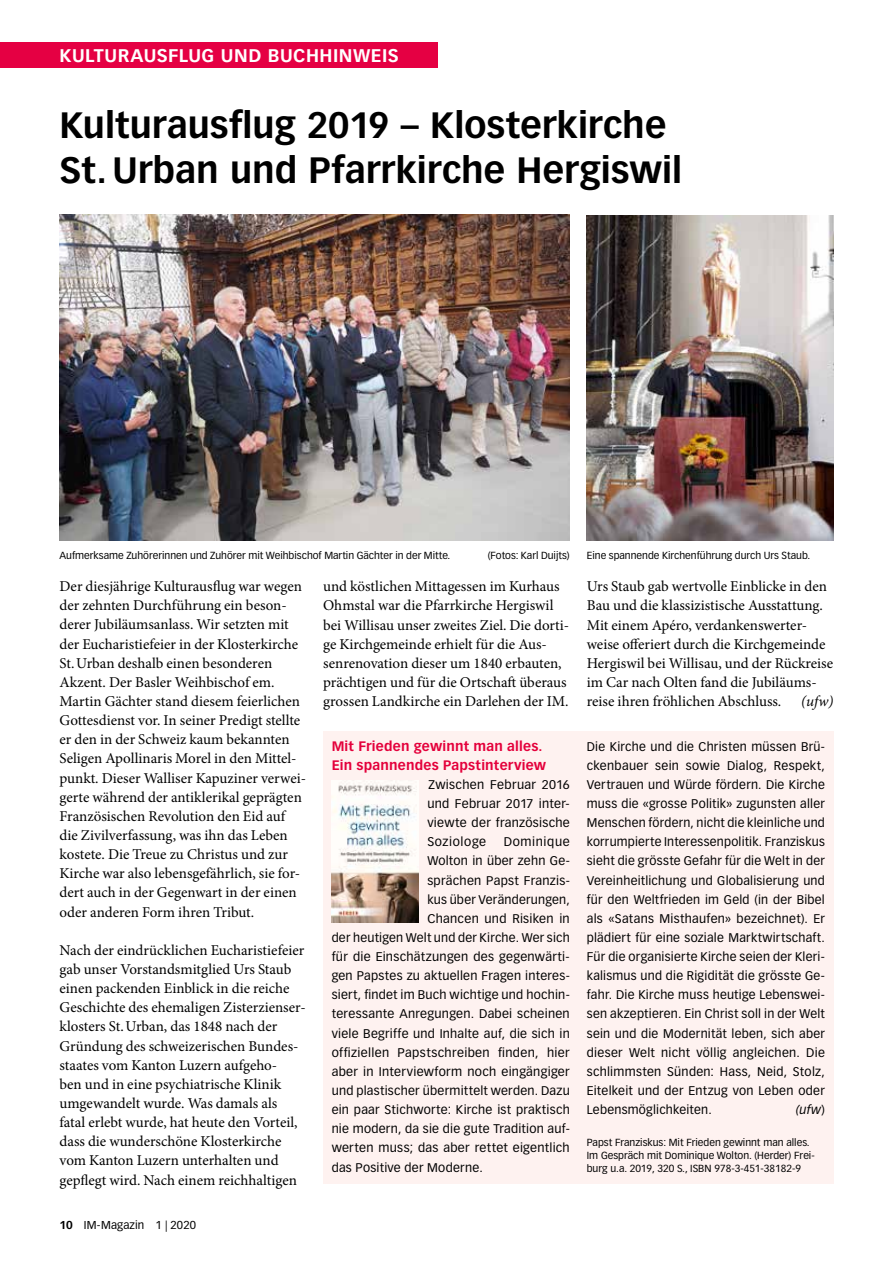
<style>
.page{position:relative;width:893px;height:1263px;background:#fff}
.page>*{position:absolute;margin:0;border:0;box-sizing:border-box;transform-origin:0 0}
.t1{font:700 36px/44.7px "Vectora LT Pro";color:#000}
.t2{font:700 18px "Vectora LT Pro";letter-spacing:.03em;color:#fff}
.t3{font:15px/19.2px "Minion Pro";color:#000}
.t4{font:italic 15px "Minion Pro";color:#000}
.t5{font:700 13.5px/19.2px "Vectora LT Pro";letter-spacing:.015em;color:#e4003b}
.t6{font:12.3px/19.2px "Vectora LT Pro";letter-spacing:.02em;color:#000;text-align:justify}
.t7{font:12.3px "Vectora LT Pro";letter-spacing:.05em;color:#000}
.t8{font:italic 12.3px "Vectora LT Pro";color:#000}
.t9{font:11.25px "Vectora LT Pro";letter-spacing:.01em;color:#000}
.t10{font:10.2px/12.8px "Vectora LT Pro";color:#000}
.s1{font-weight:700}
.s2{font-style:normal}
</style>
<div class="page">
<div style="left:0;top:43px;width:438px;height:25px;background:#e50043"></div>
<img style="left:587px;top:216px;width:246px;height:324px">
<img style="left:60px;top:215px;width:510px;height:325px">
<div style="left:323px;top:731px;width:510px;height:453px;background:#fef2f0"></div>
<img style="left:332px;top:780px;width:87px;height:143px">
<p class="t2" style="left:60px;top:44px;width:341px">KULTURAUSFLUG UND BUCHHINWEIS</p>
<h1 class="t1" style="left:60px;top:103px;width:624px">Kulturausflug 2019 – Klosterkirche<br>St. Urban und Pfarrkirche Hergiswil</h1>
<p class="t10" style="left:60px;top:549px;width:392px">Aufmerksame Zuhörerinnen und Zuhörer mit Weihbischof Martin Gächter in der Mitte.</p>
<p class="t10" style="left:488px;top:549px;width:84px">(Fotos: Karl Duijts)</p>
<p class="t10" style="left:587px;top:549px;width:225px">Eine spannende Kirchenführung durch Urs Staub.</p>
<p class="t3" style="left:60px;top:577px;width:248px">Der diesjährige Kulturausflug war wegen der zehnten Durchführung ein beson&shy;derer Jubiläumsanlass. Wir setzten mit der Eucharistiefeier in der Klosterkirche St.Urban deshalb einen besonderen Akzent. Der Basler Weihbischof em.<br>Martin Gächter stand diesem feierlichen Gottesdienst vor. In seiner Predigt stellte er den in der Schweiz kaum bekannten Seligen Apollinaris Morel in den Mittel&shy;punkt. Dieser Walliser Kapuziner verwei&shy;gerte während der antiklerikal geprägten Französischen Revolution den Eid auf die Zivilverfassung, was ihn das Leben kostete. Die Treue zu Christus und zur Kirche war also lebensgefährlich, sie for&shy;dert auch in der Gegenwart in der einen oder anderen Form ihren Tribut.</p>
<p class="t3" style="left:60px;top:940px;width:246px">Nach der eindrücklichen Eucharistiefeier gab unser Vorstandsmitglied Urs Staub einen packenden Einblick in die reiche Geschichte des ehemaligen Zisterzienser&shy;klosters St.Urban, das 1848 nach der Gründung des schweizerischen Bundes&shy;staates vom Kanton Luzern aufgeho-<br>ben und in eine psychiatrische Klinik umgewandelt wurde. Was damals als fatal erlebt wurde, hat heute den Vorteil, dass die wunderschöne Klosterkirche vom Kanton Luzern unterhalten und gepflegt wird. Nach einem reichhaltigen</p>
<p class="t9" style="left:60px;top:1218px;width:138px"><span class="s1">10</span> IM-Magazin 1 | 2020</p>
<p class="t3" style="left:323px;top:577px;width:247px">und köstlichen Mittagessen im Kurhaus Ohmstal war die Pfarrkirche Hergiswil bei Willisau unser zweites Ziel. Die dorti&shy;ge Kirchgemeinde erhielt für die Aus&shy;senrenovation dieser um 1840 erbauten, prächtigen und für die Ortschaft überaus grossen Landkirche ein Darlehen der IM.</p>
<p class="t3" style="left:587px;top:577px;width:248px">Urs Staub gab wertvolle Einblicke in den Bau und die klassizistische Ausstattung.<br>Mit einem Apéro, verdankenswerter&shy;weise offeriert durch die Kirchgemeinde Hergiswil bei Willisau, und der Rückreise im Car nach Olten fand die Jubiläums&shy;reise ihren fröhlichen Abschluss.</p>
<p class="t4" style="left:801px;top:691px;width:34px">(ufw)</p>
<p class="t5" style="left:332px;top:736px;width:216px">Mit Frieden gewinnt man alles.<br>Ein spannendes Papstinterview</p>
<p class="t6" style="left:427px;top:775px;width:144px">Zwischen Februar 2016 und Februar 2017 inter&shy;viewte der französische Soziologe</p>
<p class="t7" style="left:504px;top:834px;width:68px">Dominique</p>
<p class="t6" style="left:427px;top:851px;width:144px">Wolton in über zehn Ge-</p>
<p class="t6" style="left:427px;top:870px;width:144px">sprächen Papst Franzis-</p>
<p class="t6" style="left:427px;top:890px;width:144px">kus über Veränderungen,</p>
<p class="t6" style="left:427px;top:909px;width:144px">Chancen und Risiken in</p>
<p class="t6" style="left:332px;top:928px;width:240px">der heutigen Welt und der Kirche. Wer sich</p>
<p class="t6" style="left:332px;top:947px;width:240px">für die Einschätzungen des gegenwärti-</p>
<p class="t6" style="left:332px;top:966px;width:240px">gen Papstes zu aktuellen Fragen interes-</p>
<p class="t6" style="left:332px;top:985px;width:240px">siert, findet im Buch wichtige und hochin-</p>
<p class="t6" style="left:332px;top:1004px;width:240px">teressante Anregungen. Dabei scheinen</p>
<p class="t6" style="left:332px;top:1024px;width:240px">viele Begriffe und Inhalte auf, die sich in</p>
<p class="t6" style="left:332px;top:1043px;width:240px">offiziellen Papstschreiben finden, hier</p>
<p class="t6" style="left:332px;top:1062px;width:240px">aber in Interviewform noch eingängiger</p>
<p class="t6" style="left:332px;top:1081px;width:240px">und plastischer übermittelt werden. Dazu</p>
<p class="t6" style="left:332px;top:1100px;width:240px">ein paar Stichworte: Kirche ist praktisch</p>
<p class="t6" style="left:332px;top:1119px;width:240px">nie modern, da sie die gute Tradition auf-</p>
<p class="t6" style="left:332px;top:1138px;width:240px">werten muss; das aber rettet eigentlich</p>
<p class="t6" style="left:332px;top:1157px;width:153px">das Positive der Moderne.</p>
<p class="t6" style="left:587px;top:737px;width:240px">Die Kirche und die Christen müssen Brü&shy;ckenbauer sein sowie Dialog, Respekt, Vertrauen und Würde fördern. Die Kirche muss die «grosse Politik» zugunsten aller Menschen fördern, nicht die kleinliche und korrumpierte Interessenpolitik. Franziskus sieht die grösste Gefahr für die Welt in der Vereinheitlichung und Globalisierung und für den Weltfrieden im Geld (in der Bibel als «Satans Misthaufen» bezeichnet). Er plädiert für eine soziale Marktwirtschaft.<br>Für die organisierte Kirche seien der Kleri&shy;kalismus und die Rigidität die grösste Ge&shy;fahr. Die Kirche muss heutige Lebenswei&shy;sen akzeptieren. Ein Christ soll in der Welt sein und die Modernität leben, sich aber dieser Welt nicht völlig angleichen. Die schlimmsten Sünden: Hass, Neid, Stolz, Eitelkeit und der Entzug von Leben oder Lebensmöglichkeiten.</p>
<p class="t8" style="left:796px;top:1102px;width:30px">(ufw<span class="s2">)</span></p>
<p class="t10" style="left:587px;top:1136px;width:229px">Papst Franziskus: Mit Frieden gewinnt man alles.<br>Im Gespräch mit Dominique Wolton. (Herder) Frei&shy;burg u.a. 2019, 320 S., ISBN 978-3-451-38182-9</p>
</div>
